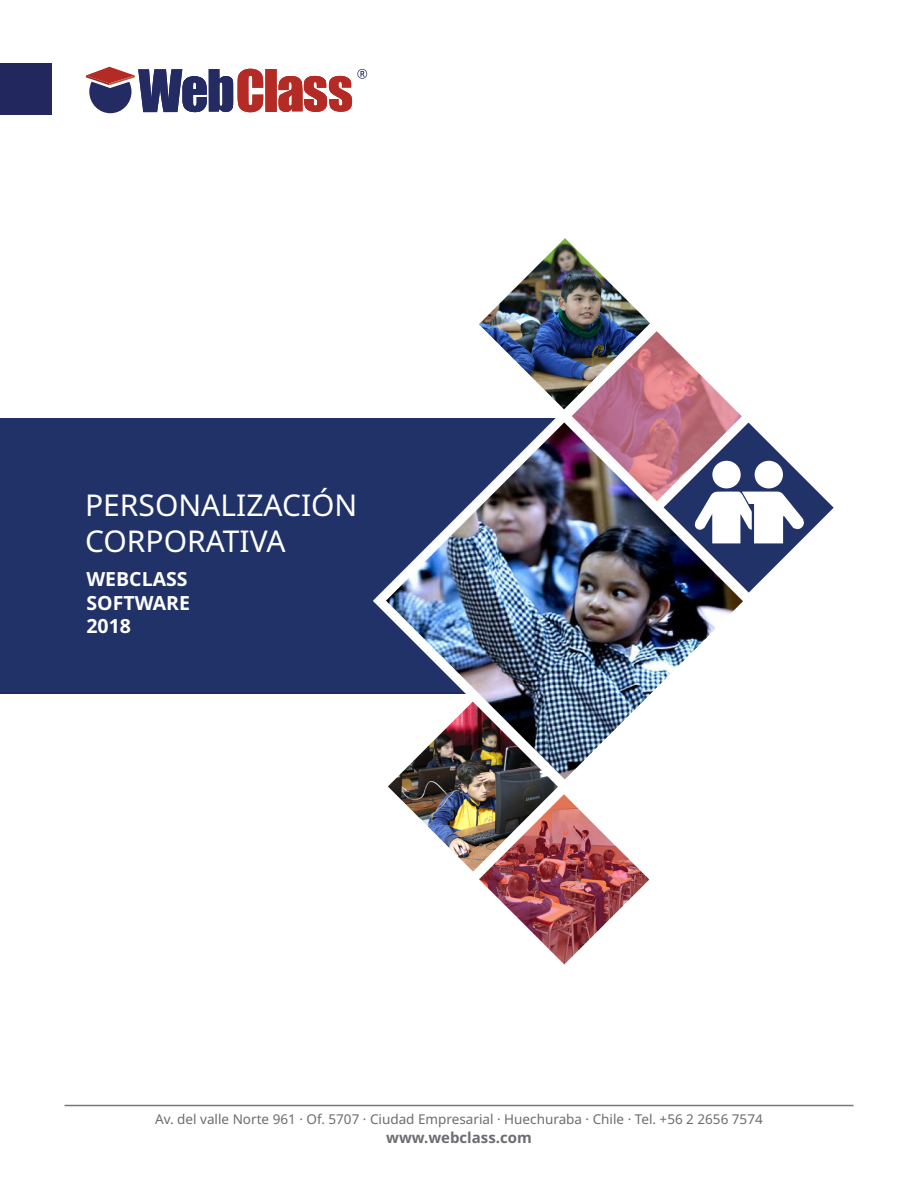
<style>
.page{position:relative;width:918px;height:1188px;background:#fff}
.page>*{position:absolute;margin:0;border:0;box-sizing:border-box;transform-origin:0 0}
.texto{font:30px "Noto Sans";color:#fff}
.texto-2{font:700 19.5px "Noto Sans";color:#fff}
.Titulo2{font:700 15px "Noto Sans";color:#6c6d70}
.Titulo2-2{font:13.5px "Noto Sans";color:#6c6d70}
</style>
<div class="page">
<div style="left:0;top:688px;width:473px;height:5px;background:#213268"></div>
<div style="left:0;top:418px;width:565px;height:273px;background:#213268"></div>
<hr style="left:65px;top:1105px;width:788px;height:1px;background:#76787b">
<img style="left:386px;top:422px;width:357px;height:358px">
<img style="left:479px;top:238px;width:171px;height:171px">
<img style="left:388px;top:702px;width:170px;height:170px">
<img style="left:572px;top:331px;width:262px;height:262px">
<img style="left:479px;top:794px;width:170px;height:170px">
<div style="left:265px;top:69px;width:12px;height:43px;background:#b32b24"></div>
<svg style="left:279px;top:69px;width:88px;height:43px"></svg>
<svg style="left:86px;top:67px;width:177px;height:46px"></svg>
<div style="left:0;top:64px;width:51px;height:51px;background:#22285d"></div>
<p class="texto" style="left:85px;top:484px;width:274px">PERSONALIZACIÓN</p>
<p class="texto" style="left:85px;top:520px;width:202px">CORPORATIVA</p>
<p class="texto-2" style="left:86px;top:566px;width:103px">WEBCLASS</p>
<p class="texto-2" style="left:86px;top:589px;width:105px">SOFTWARE</p>
<p class="texto-2" style="left:86px;top:612px;width:46px">2018</p>
<p class="Titulo2-2" style="left:155px;top:1109px;width:609px">Av. del valle Norte 961 · Of. 5707 · Ciudad Empresarial · Huechuraba · Chile · Tel. +56 2 2656 7574</p>
<p class="Titulo2" style="left:386px;top:1127px;width:147px">www.webclass.com</p>
</div>
